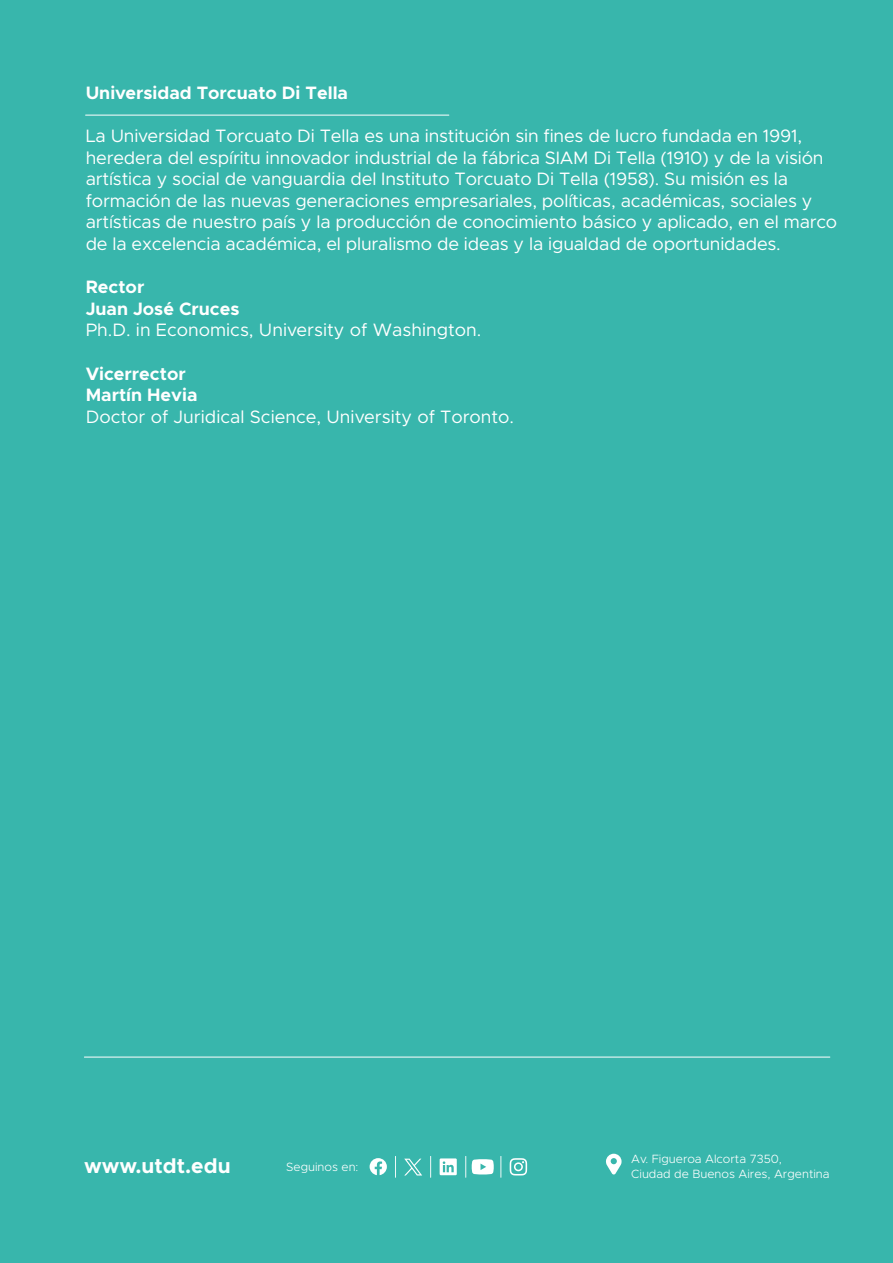
<style>
.page{position:relative;width:893px;height:1263px;background:#38b6ac}
.page>*{position:absolute;margin:0;border:0;box-sizing:border-box;transform-origin:0 0}
.t1{font:700 21px "Metropolis";color:#fff}
.t2{font:18px/21.6px "Metropolis";letter-spacing:-.01em;color:#fff}
.t3{font:700 18px/21.6px "Metropolis";color:#fff}
.t4{font:300 12px/14.4px "Metropolis";color:#fff}
</style>
<div class="page">
<hr style="left:86px;top:115px;width:363px;height:1px;background:#fff">
<hr style="left:84px;top:1057px;width:746px;height:1px;background:#fff">
<svg style="left:606px;top:1153px;width:16px;height:22px"></svg>
<svg style="left:395px;top:1156px;width:1px;height:22px"></svg>
<svg style="left:430px;top:1156px;width:1px;height:22px"></svg>
<svg style="left:465px;top:1156px;width:1px;height:22px"></svg>
<svg style="left:500px;top:1156px;width:1px;height:22px"></svg>
<svg style="left:510px;top:1158px;width:17px;height:17px"></svg>
<svg style="left:440px;top:1158px;width:17px;height:17px"></svg>
<svg style="left:472px;top:1159px;width:22px;height:15px"></svg>
<svg style="left:370px;top:1158px;width:17px;height:17px"></svg>
<svg style="left:404px;top:1158px;width:18px;height:17px"></svg>
<p class="t3" style="left:86px;top:82px;width:264px">Universidad Torcuato Di Tella</p>
<p class="t2" style="left:86px;top:125px;width:753px">La Universidad Torcuato Di Tella es una institución sin fines de lucro fundada en 1991, heredera del espíritu innovador industrial de la fábrica SIAM Di Tella (1910) y de la visión artística y social de vanguardia del Instituto Torcuato Di Tella (1958). Su misión es la formación de las nuevas generaciones empresariales, políticas, académicas, sociales y artísticas de nuestro país y la producción de conocimiento básico y aplicado, en el marco de la excelencia académica, el pluralismo de ideas y la igualdad de oportunidades.</p>
<p class="t3" style="left:86px;top:276px;width:155px">Rector<br>Juan José Cruces</p>
<p class="t2" style="left:86px;top:319px;width:397px">Ph.D. in Economics, University of Washington.</p>
<p class="t3" style="left:86px;top:363px;width:113px">Vicerrector<br>Martín Hevia</p>
<p class="t2" style="left:86px;top:406px;width:430px">Doctor of Juridical Science, University of Toronto.</p>
<p class="t1" style="left:84px;top:1152px;width:148px">www.utdt.edu</p>
<p class="t4" style="left:631px;top:1152px;width:200px">Av. Figueroa Alcorta 7350,<br>Ciudad de Buenos Aires, Argentina</p>
<p class="t4" style="left:286px;top:1160px;width:74px">Seguinos en:</p>
</div>
